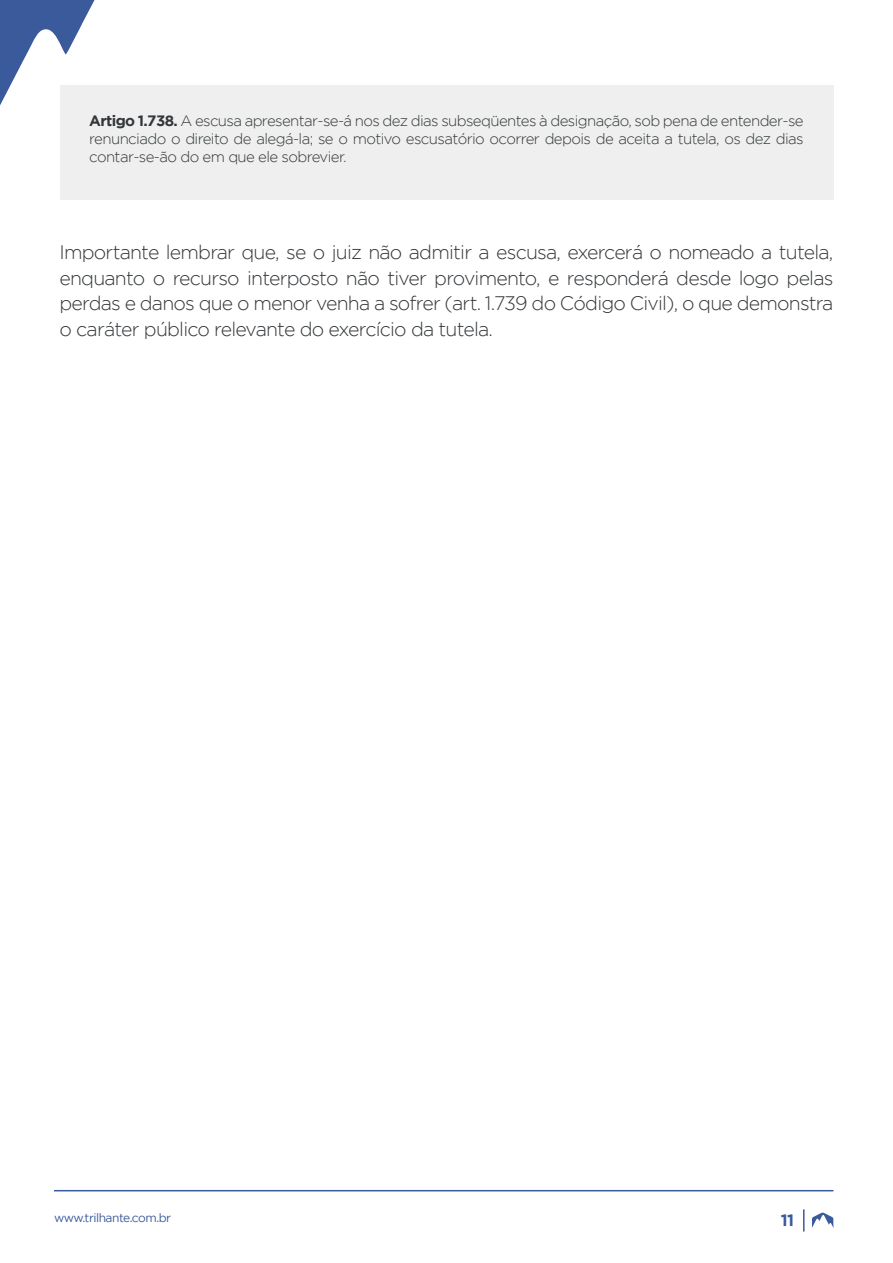
<style>
.page{position:relative;width:893px;height:1263px;background:#fff}
.page>*{position:absolute;margin:0;border:0;box-sizing:border-box;transform-origin:0 0}
.Parágrafo_Texto{font:300 19.5px/25.5px "Gotham";letter-spacing:-.04em;color:#33373a;text-align:justify}
.t1{font:700 16.5px "Gotham";color:#3b5a9b}
.t2{font:300 15px/18px "Gotham";letter-spacing:-.04em;color:#33373a;text-align:justify}
.t3{font:12px "Gotham";letter-spacing:-.04em;color:#3b5a9b}
.s1{font-weight:700}
</style>
<div class="page">
<svg style="left:0;top:0;width:95px;height:105px"></svg>
<svg style="left:803px;top:1209px;width:1px;height:22px"></svg>
<svg style="left:812px;top:1212px;width:22px;height:16px"></svg>
<hr style="left:54px;top:1190px;width:779px;height:1px;background:#3b5a9b">
<div style="left:60px;top:85px;width:773px;height:115px;background:#eeefee"></div>
<p class="t2" style="left:89px;top:112px;width:716px"><span class="s1">Artigo 1.738.</span> A escusa apresentar-se-á nos dez dias subseqüentes à designação, sob pena de entender-se renunciado o direito de alegá-la; se o motivo escusatório ocorrer depois de aceita a tutela, os dez dias contar-se-ão do em que ele sobrevier.</p>
<p class="Parágrafo_Texto" style="left:60px;top:239px;width:775px">Importante lembrar que, se o juiz não admitir a escusa, exercerá o nomeado a tutela, enquanto o recurso interposto não tiver provimento, e responderá desde logo pelas perdas e danos que o menor venha a sofrer (art. 1.739 do Código Civil), o que demonstra o caráter público relevante do exercício da tutela.</p>
<p class="t3" style="left:54px;top:1211px;width:119px">www.trilhante.com.br</p>
<p class="t1" style="left:781px;top:1211px;width:15px">11</p>
</div>
